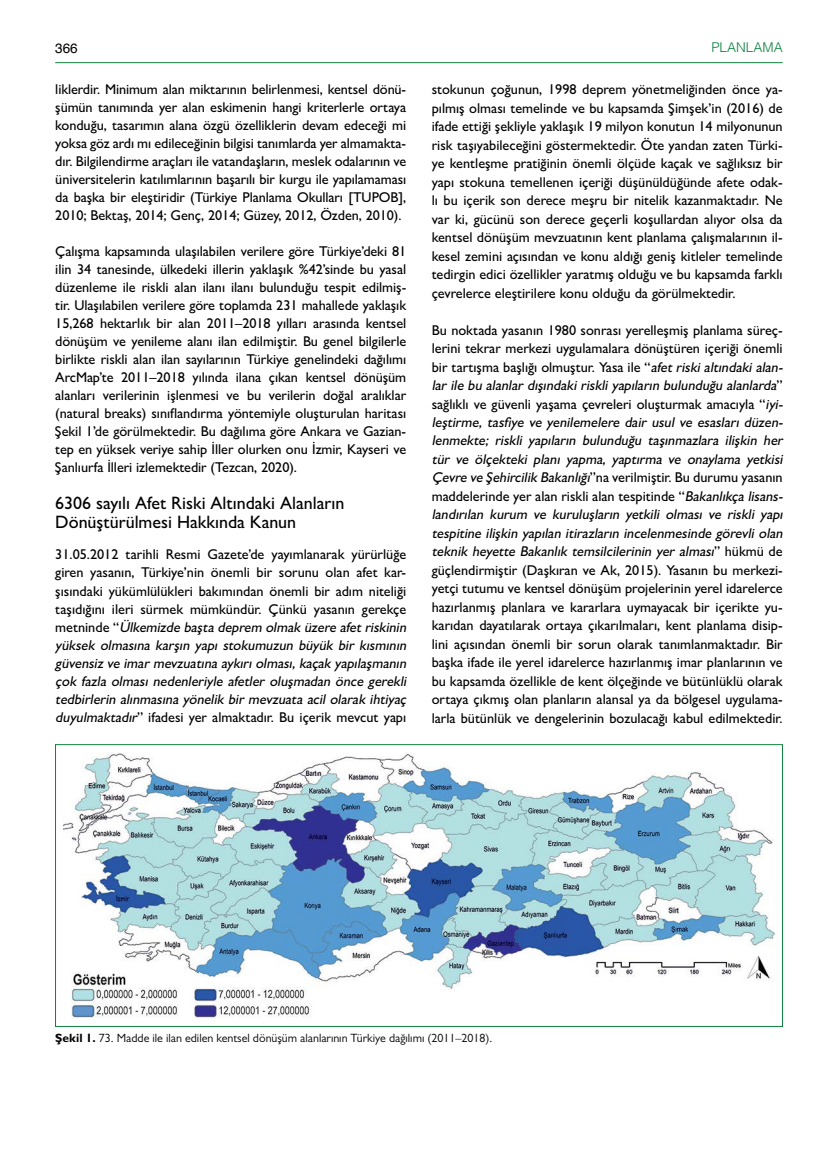
<style>
.page{position:relative;width:838px;height:1170px;background:#fff}
.page>*{position:absolute;margin:0;border:0;box-sizing:border-box;transform-origin:0 0}
.t1{font:500 18px/19.2px "Gill Sans MT Pro";color:#000}
.t2{font:500 14.25px/18.5px "Gill Sans MT Pro";color:#000;text-align:justify}
.t3{font:italic 500 14.25px/18.1px "Gill Sans MT Pro";color:#000}
.t4{font:300 13.5px "Helvetica";color:#0f8140}
.t5{font:13.5px "Helvetica";color:#000}
.t6{font:12px "Gill Sans MT Pro";color:#000}
.s1{font-style:normal}
.s2{font-style:italic}
.s3{font-weight:700}
</style>
<div class="page">
<hr style="left:55px;top:62px;width:727px;height:1px;background:#0f8140">
<img style="left:64px;top:753px;width:710px;height:265px">
<p class="t5" style="left:55px;top:37px;width:24px">366</p>
<p class="t4" style="left:711px;top:36px;width:73px">PLANLAMA</p>
<p class="t2" style="left:55px;top:81px;width:352px;line-height:18px">liklerdir. Minimum alan miktarının belirlenmesi, kentsel dönü&shy;şümün tanımında yer alan eskimenin hangi kriterlerle ortaya konduğu, tasarımın alana özgü özelliklerin devam edeceği mi yoksa göz ardı mı edileceğinin bilgisi tanımlarda yer almamakta&shy;dır. Bilgilendirme araçları ile vatandaşların, meslek odalarının ve üniversitelerin katılımlarının başarılı bir kurgu ile yapılamaması da başka bir eleştiridir (Türkiye Planlama Okulları [TUPOB], 2010; Bektaş, 2014; Genç, 2014; Güzey, 2012, Özden, 2010).</p>
<p class="t2" style="left:55px;top:242px;width:352px;line-height:18px">Çalışma kapsamında ulaşılabilen verilere göre Türkiye’deki 81 ilin 34 tanesinde, ülkedeki illerin yaklaşık %42’sinde bu yasal düzenleme ile riskli alan ilanı ilanı bulunduğu tespit edilmiş&shy;tir. Ulaşılabilen verilere göre toplamda 231 mahallede yaklaşık 15,268 hektarlık bir alan 2011–2018 yılları arasında kentsel dönüşüm ve yenileme alanı ilan edilmiştir. Bu genel bilgilerle birlikte riskli alan ilan sayılarının Türkiye genelindeki dağılımı ArcMap’te 2011–2018 yılında ilana çıkan kentsel dönüşüm alanları verilerinin işlenmesi ve bu verilerin doğal aralıklar (natural breaks) sınıflandırma yöntemiyle oluşturulan haritası Şekil 1’de görülmektedir. Bu dağılıma göre Ankara ve Gazian&shy;tep en yüksek veriye sahip İller olurken onu İzmir, Kayseri ve Şanlıurfa İlleri izlemektedir (Tezcan, 2020).</p>
<p class="t1" style="left:55px;top:493px;width:290px">6306 sayılı Afet Riski Altındaki Alanların<br>Dönüştürülmesi Hakkında Kanun</p>
<p class="t3" style="left:55px;top:545px;width:355px"><span class="s1">31.05.2012 tarihli Resmi Gazete’de yayımlanarak yürürlüğe giren yasanın, Türkiye’nin önemli bir sorunu olan afet kar&shy;şısındaki yükümlülükleri bakımından önemli bir adım niteliği taşıdığını ileri sürmek mümkündür. Çünkü yasanın gerekçe m e t n i n d e “</span> Ülkemizde başta deprem olmak üzere afetriskinin yüksek olmasına karşın yapı stokumuzun büyük bir kısmının güvensiz ve imar mevzuatına aykırı olması, kaçak yapılaşmanın çok fazla olması nedenleriyle afetler oluşmadan önce gerekli tedbirlerin alınmasına yönelik bir mevzuata acil olarak ihtiyaç duyulmaktadır<span class="s1">” ifadesi yer almaktadır. Bu içerik mevcut yapı</span></p>
<p class="t2" style="left:432px;top:80px;width:352px">stokunun çoğunun, 1998 deprem yönetmeliğinden önce ya&shy;pılmış olması temelinde ve bu kapsamda Şimşek’in (2016) de ifade ettiği şekliyle yaklaşık 19 milyon konutun 14 milyonunun risk taşıyabileceğini göstermektedir. Öte yandan zaten Türki&shy;ye kentleşme pratiğinin önemli ölçüde kaçak ve sağlıksız bir yapı stokuna temellenen içeriği düşünüldüğünde afete odak&shy;lı bu içerik son derece meşru bir nitelik kazanmaktadır. Ne var ki, gücünü son derece geçerli koşullardan alıyor olsa da kentsel dönüşüm mevzuatının kent planlama çalışmalarının il&shy;kesel zemini açısından ve konu aldığı geniş kitleler temelinde tedirgin edici özellikler yaratmış olduğu ve bu kapsamda farklı çevrelerce eleştirilere konu olduğu da görülmektedir.</p>
<p class="t2" style="left:432px;top:320px;width:355px;text-align:left">Bu noktada yasanın 1980 sonrası yerelleşmiş planlama süreç&shy;lerini tekrar merkezi uygulamalara dönüştüren içeriği önemli bir tartışma başlığı olmuştur. Yasa ile “<span class="s2">afet riski altındaki alan&shy;lar ile bu alanlar dışındaki riskli yapıların bulunduğu alanlarda</span>” sağlıklı ve güvenli yaşama çevreleri oluşturmak amacıyla “<span class="s2">iyi&shy;leştirme, tasfiye ve yenilemelere dair usul ve esasları düzen&shy;lenmekte; riskli yapıların bulunduğu taşınmazlara ilişkin her tür ve ölçekteki planı yapma, yaptırma ve onaylama yetkisi Çevre ve Şehircilik Bakanlığı</span>”na verilmiştir. Bu durumu yasanın maddelerinde yer alan riskli alan tespitinde “<span class="s2">Bakanlıkça lisans&shy;landırılan kurum ve kuruluşların yetkili olması ve riskli yapı tespitine ilişkin yapılan itirazların incelenmesinde görevli olan teknik heyette Bakanlık temsilcilerinin yer alması</span>” h ü k m ü d e güçlendirmiştir (Daşkıran ve Ak, 2015). Yasanın bu merkezi&shy;yetçi tutumu ve kentsel dönüşüm projelerinin yerel idarelerce hazırlanmış planlara ve kararlara uymayacak bir içerikte yu&shy;karıdan dayatılarak ortaya çıkarılmaları, kent planlama disip&shy;lini açısından önemli bir sorun olarak tanımlanmaktadır. Bir başka ifade ile yerel idarelerce hazırlanmış imar planlarının ve bu kapsamda özellikle de kent ölçeğinde ve bütünlüklü olarak ortaya çıkmış olan planların alansal ya da bölgesel uygulama&shy;larla bütünlük ve dengelerinin bozulacağı kabul edilmektedir.</p>
<p class="t6" style="left:55px;top:1031px;width:438px"><span class="s3">Şekil 1.</span> 73. Madde ile ilan edilen kentsel dönüşüm alanlarının Türkiye dağılımı (2011–2018).</p>
</div>
